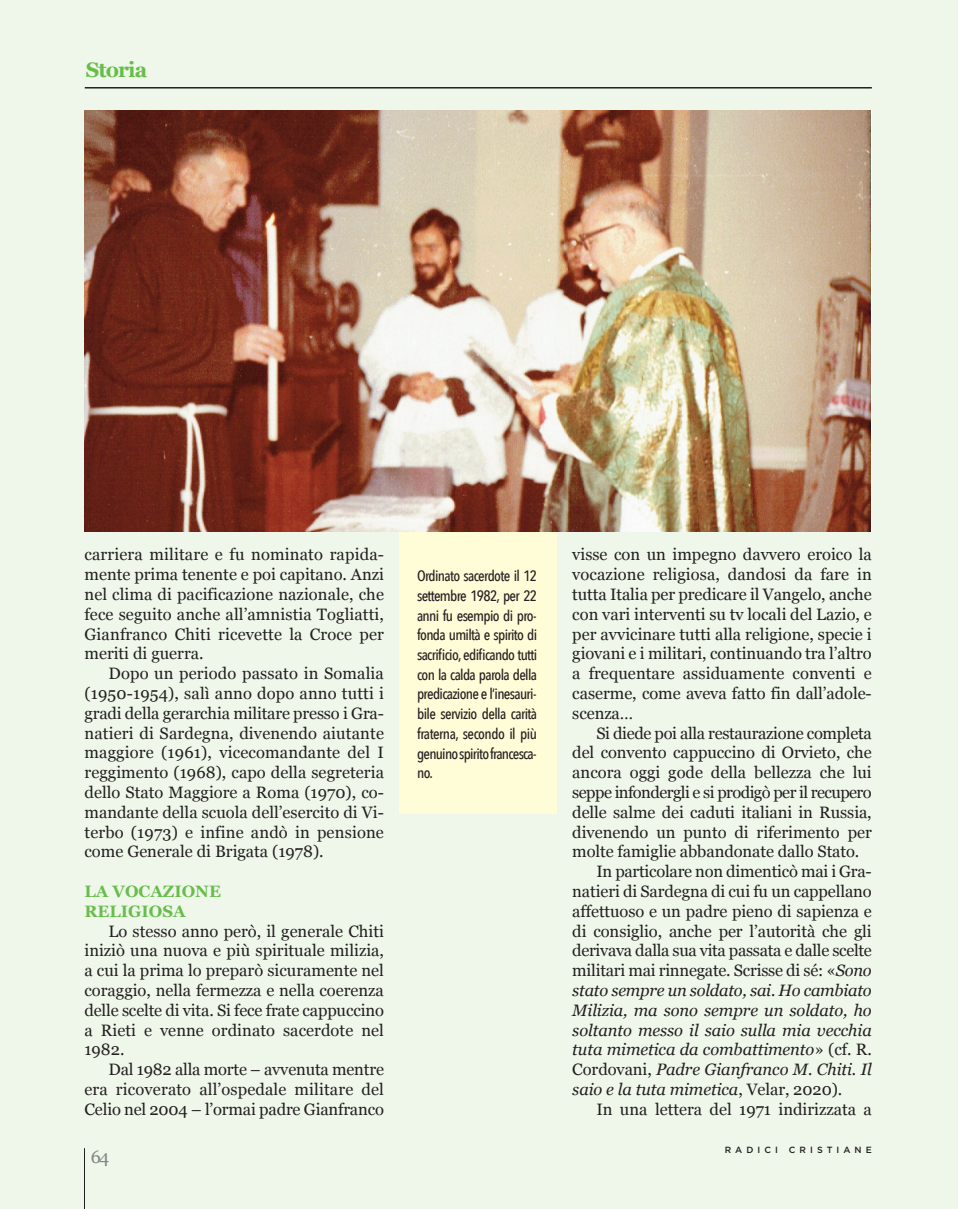
<style>
.page{position:relative;width:958px;height:1209px;background:#fff}
.page>*{position:absolute;margin:0;border:0;box-sizing:border-box;transform-origin:0 0}
.t1{font:700 21px "Georgia";letter-spacing:-.045em;color:#67bd4a}
.t2{font:18px "Georgia";color:#828487}
.t3{font:16.5px/19.8px "Georgia";color:#231f20;text-align:justify}
.t4{font:700 16.5px "Georgia";color:#67bd4a}
.t5{font:500 15px/19.6px "Avenir Next Condensed";letter-spacing:-.05em;color:#231f20;text-align:justify}
.t6{font:500 9px "Gotham";letter-spacing:.45em;color:#231f20}
.s1{font-style:italic}
</style>
<div class="page">
<div style="left:0;top:0;width:957px;height:1209px;background:#eff7eb"></div>
<hr style="left:84px;top:1148px;width:1px;height:61px;background:#231f20">
<hr style="left:85px;top:87px;width:786px;height:2px;background:#231f20">
<div style="left:399px;top:528px;width:157px;height:286px;background:#fffcd8"></div>
<img style="left:85px;top:110px;width:785px;height:421px">
<p class="t1" style="left:86px;top:58px;width:63px">Storia</p>
<p class="t3" style="left:84px;top:545px;width:301px">carriera militare e fu nominato rapida&shy;mente prima tenente e poi capitano. Anzi nel clima di pacificazione nazionale, che fece seguito anche all’amnistia Togliatti, Gianfranco Chiti ricevette la Croce per meriti di guerra.</p>
<p class="t3" style="left:84px;top:664px;width:301px;text-indent:24px">Dopo un periodo passato in Somalia (1950-1954), salì anno dopo anno tutti i gradi della gerarchia militare presso i Gra&shy;natieri di Sardegna, divenendo aiutante maggiore (1961), vicecomandante del I reggimento (1968), capo della segreteria dello Stato Maggiore a Roma (1970), co&shy;mandante della scuola dell’esercito di Vi&shy;terbo (1973) e infine andò in pensione come Generale di Brigata (1978).</p>
<p class="t4" style="left:84px;top:882px;width:138px">LA VOCAZIONE</p>
<p class="t4" style="left:84px;top:902px;width:103px">RELIGIOSA</p>
<p class="t3" style="left:84px;top:921px;width:301px;text-indent:24px">Lo stesso anno però, il generale Chiti iniziò una nuova e più spirituale milizia, a cui la prima lo preparò sicuramente nel coraggio, nella fermezza e nella coerenza delle scelte di vita. Si fece frate cappuccino a Rieti e venne ordinato sacerdote nel 1982.</p>
<p class="t3" style="left:84px;top:1060px;width:301px;text-indent:24px">Dal 1982 alla morte – avvenuta mentre era ricoverato all’ospedale militare del Celio nel 2004 – l’ormai padre Gianfranco</p>
<p class="t2" style="left:91px;top:1146px;width:20px">64</p>
<p class="t5" style="left:417px;top:567px;width:121px">Ordinato sacerdote il 12 settembre 1982, per 22 anni fu esempio di pro&shy;fonda umiltà e spirito di sacrificio, edificando tutti con la calda parola della predicazione e l’inesauri&shy;bile servizio della carità fraterna, secondo il più genuino spirito francesca&shy;no.</p>
<p class="t3" style="left:572px;top:545px;width:301px">visse con un impegno davvero eroico la vocazione religiosa, dandosi da fare in tutta Italia per predicare il Vangelo, anche con vari interventi su tv locali del Lazio, e per avvicinare tutti alla religione, specie i giovani e i militari, continuando tra l’altro a frequentare assiduamente conventi e caserme, come aveva fatto fin dall’adole&shy;scenza…</p>
<p class="t3" style="left:572px;top:723px;width:301px;text-indent:24px">Si diede poi alla restaurazione completa del convento cappuccino di Orvieto, che ancora oggi gode della bellezza che lui seppe infondergli e si prodigò per il recupero delle salme dei caduti italiani in Russia, divenendo un punto di riferimento per molte famiglie abbandonate dallo Stato.</p>
<p class="t3" style="left:572px;top:862px;width:301px;text-indent:24px">In particolare non dimenticò mai i Gra&shy;natieri di Sardegna di cui fu un cappellano affettuoso e un padre pieno di sapienza e di consiglio, anche per l’autorità che gli derivava dalla sua vita passata e dalle scelte militari mai rinnegate. Scrisse di sé: «<span class="s1">Sono stato sempre un soldato, sai. Ho cambiato Milizia, ma sono sempre un soldato, ho soltanto messo il saio sulla mia vecchia tuta mimetica da combattimento</span>» (cf. R.<br>Cordovani, <span class="s1">Padre Gianfranco M. Chiti. Il saio e la tuta mimetica</span>, Velar, 2020).</p>
<p class="t3" style="left:596px;top:1099px;width:277px">In una lettera del 1971 indirizzata a</p>
<p class="t6" style="left:724px;top:1147px;width:149px">RADICI CRISTIANE</p>
</div>
